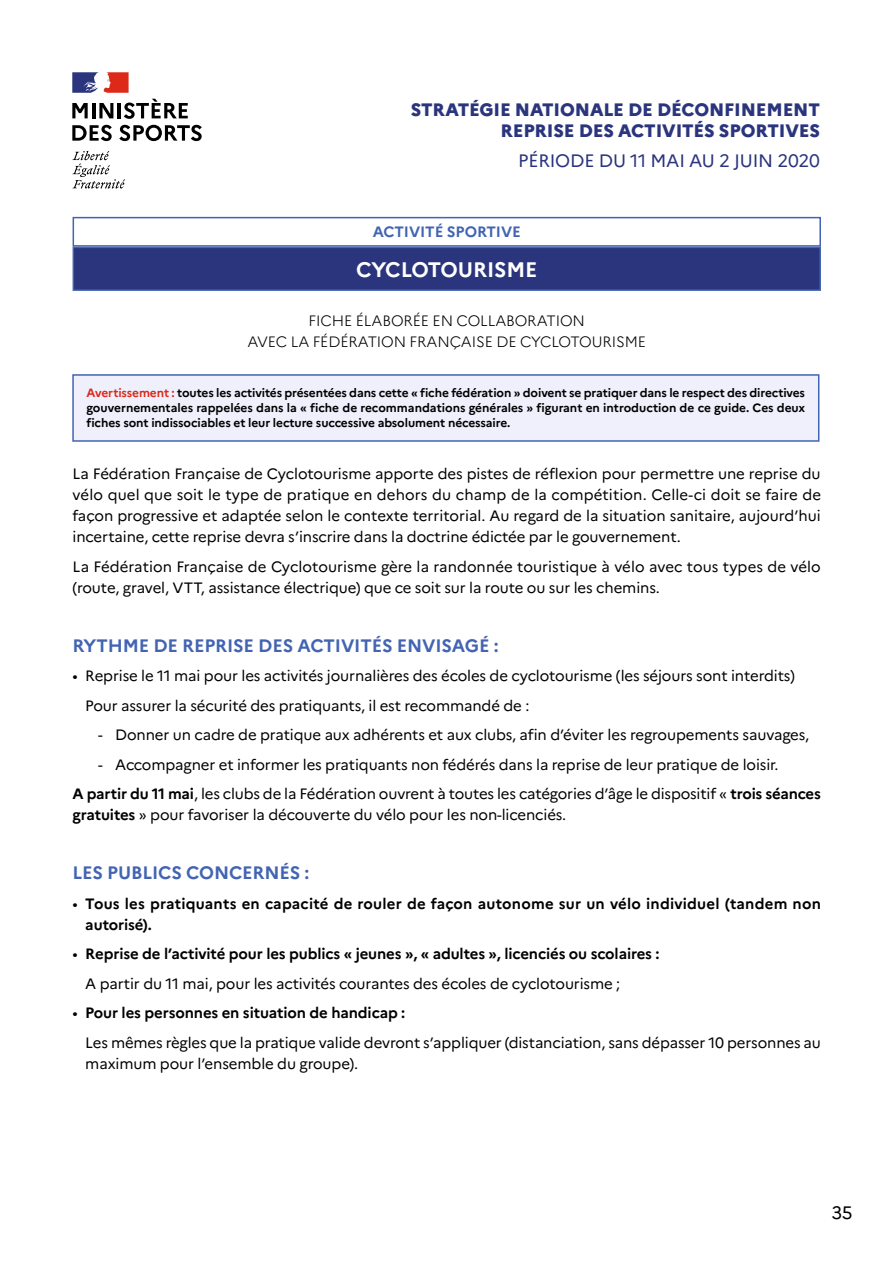
<style>
.page{position:relative;width:893px;height:1263px;background:#fff}
.page>*{position:absolute;margin:0;border:0;box-sizing:border-box;transform-origin:0 0}
.Heading_SPORT{font:700 21px "Marianne";letter-spacing:-.01em;color:#fff}
.t1{font:800 18px/21px "Marianne";letter-spacing:-.01em;color:#2b357d;text-align:right}
.TEXTE{font:700 18px "Marianne";letter-spacing:-.01em;color:#4264b2}
.t2{font:18px "Marianne";letter-spacing:-.01em;color:#2b357d}
.t3{font:18px "Marianne";color:#000}
.TEXTE-2{font:15px/21px "Marianne";letter-spacing:-.01em;color:#000}
.t4{font:700 15px "Marianne";letter-spacing:-.01em;color:#000}
.t5{font:700 15px/21px "Marianne";letter-spacing:.015em;color:#000}
.TEXTE-3{font:300 15px/21px "Marianne";letter-spacing:-.01em;color:#000;text-align:center}
.t6{font:700 15px "Marianne";letter-spacing:-.01em;color:#4264b2}
.t7{font:700 12px/15px "Marianne";letter-spacing:-.01em;color:#000;text-align:justify}
.s1{color:#dc291a}
.s2{font-weight:700}
.s3{font-weight:400}
</style>
<div class="page">
<div style="left:73px;top:217px;width:748px;height:30px;border:2px solid #4264b2"></div>
<div style="left:73px;top:375px;width:746px;height:66px;background:#eff0fc"></div>
<div style="left:72px;top:374px;width:747px;height:68px;border:2px solid #4264b2"></div>
<svg style="left:72px;top:103px;width:16px;height:15px"></svg>
<hr style="left:92px;top:103px;width:3px;height:15px;background:#000">
<svg style="left:99px;top:103px;width:14px;height:15px"></svg>
<hr style="left:118px;top:103px;width:3px;height:15px;background:#000">
<svg style="left:124px;top:99px;width:64px;height:20px"></svg>
<svg style="left:72px;top:125px;width:40px;height:16px"></svg>
<svg style="left:119px;top:125px;width:83px;height:16px"></svg>
<svg style="left:72px;top:151px;width:53px;height:38px"></svg>
<svg style="left:72px;top:72px;width:57px;height:21px"></svg>
<div style="left:73px;top:247px;width:747px;height:43px;background:#2b357d"></div>
<div style="left:73px;top:247px;width:748px;height:44px;border:2px solid #4264b2"></div>
<p class="t1" style="left:411px;top:99px;width:411px">STRATÉGIE NATIONALE DE DÉCONFINEMENT<br>REPRISE DES ACTIVITÉS SPORTIVES</p>
<p class="t2" style="left:518px;top:149px;width:303px">PÉRIODE DU 11 MAI AU 2 JUIN 2020</p>
<p class="t6" style="left:373px;top:223px;width:150px">ACTIVITÉ SPORTIVE</p>
<p class="Heading_SPORT" style="left:356px;top:256px;width:183px">CYCLOTOURISME</p>
<p class="TEXTE-3" style="left:248px;top:310px;width:400px">FICHE ÉLABORÉE EN COLLABORATION<br>AVEC LA FÉDÉRATION FRANÇAISE DE CYCLOTOURISME</p>
<p class="t7" style="left:87px;top:386px;width:720px"><span class="s1">Avertissement :</span> toutes les activités présentées dans cette « fiche fédération » doivent se pratiquer dans le respect des directives gouvernementales rappelées dans la « fiche de recommandations générales » figurant en introduction de ce guide. Ces deux fiches sont indissociables et leur lecture successive absolument nécessaire.</p>
<p class="TEXTE-2" style="left:73px;top:463px;width:750px;text-align:justify">La Fédération Française de Cyclotourisme apporte des pistes de réflexion pour permettre une reprise du vélo quel que soit le type de pratique en dehors du champ de la compétition. Celle-ci doit se faire de façon progressive et adaptée selon le contexte territorial. Au regard de la situation sanitaire, aujourd’hui incertaine, cette reprise devra s’inscrire dans la doctrine édictée par le gouvernement.</p>
<p class="TEXTE-2" style="left:73px;top:556px;width:750px">La Fédération Française de Cyclotourisme gère la randonnée touristique à vélo avec tous types de vélo (route, gravel, VTT, assistance électrique) que ce soit sur la route ou sur les chemins.</p>
<p class="TEXTE" style="left:73px;top:634px;width:427px">RYTHME DE REPRISE DES ACTIVITÉS ENVISAGÉ :</p>
<p class="TEXTE-2" style="left:73px;top:665px;width:724px">• Reprise le 11 mai pour les activités journalières des écoles de cyclotourisme (les séjours sont interdits)</p>
<p class="TEXTE-2" style="left:85px;top:695px;width:446px">Pour assurer la sécurité des pratiquants, il est recommandé de :</p>
<p class="TEXTE-2" style="left:98px;top:724px;width:713px">- Donner un cadre de pratique aux adhérents et aux clubs, afin d’éviter les regroupements sauvages,</p>
<p class="TEXTE-2" style="left:98px;top:754px;width:682px">- Accompagner et informer les pratiquants non fédérés dans la reprise de leur pratique de loisir.</p>
<p class="TEXTE-2" style="left:73px;top:783px;width:750px"><span class="s2">A partir du 11 mai</span>, les clubs de la Fédération ouvrent à toutes les catégories d’âge le dispositif « <span class="s2">trois séances gratuites</span> » pour favoriser la découverte du vélo pour les non-licenciés.</p>
<p class="TEXTE" style="left:73px;top:862px;width:238px">LES PUBLICS CONCERNÉS :</p>
<p class="t5" style="left:85px;top:893px;width:737px;text-indent:-13px"><span class="s3">•</span> Tous les pratiquants en capacité de rouler de façon autonome sur un vélo individuel (tandem non autorisé).</p>
<p class="t4" style="left:73px;top:945px;width:588px"><span class="s3">•</span> Reprise de l’activité pour les publics « jeunes », « adultes », licenciés ou scolaires :</p>
<p class="TEXTE-2" style="left:85px;top:973px;width:536px">A partir du 11 mai, pour les activités courantes des écoles de cyclotourisme ;</p>
<p class="t4" style="left:73px;top:1004px;width:334px"><span class="s3">•</span> Pour les personnes en situation de handicap :</p>
<p class="TEXTE-2" style="left:85px;top:1032px;width:737px">Les mêmes règles que la pratique valide devront s’appliquer (distanciation, sans dépasser 10 personnes au maximum pour l’ensemble du groupe).</p>
<p class="t3" style="left:831px;top:1201px;width:23px">35</p>
</div>
